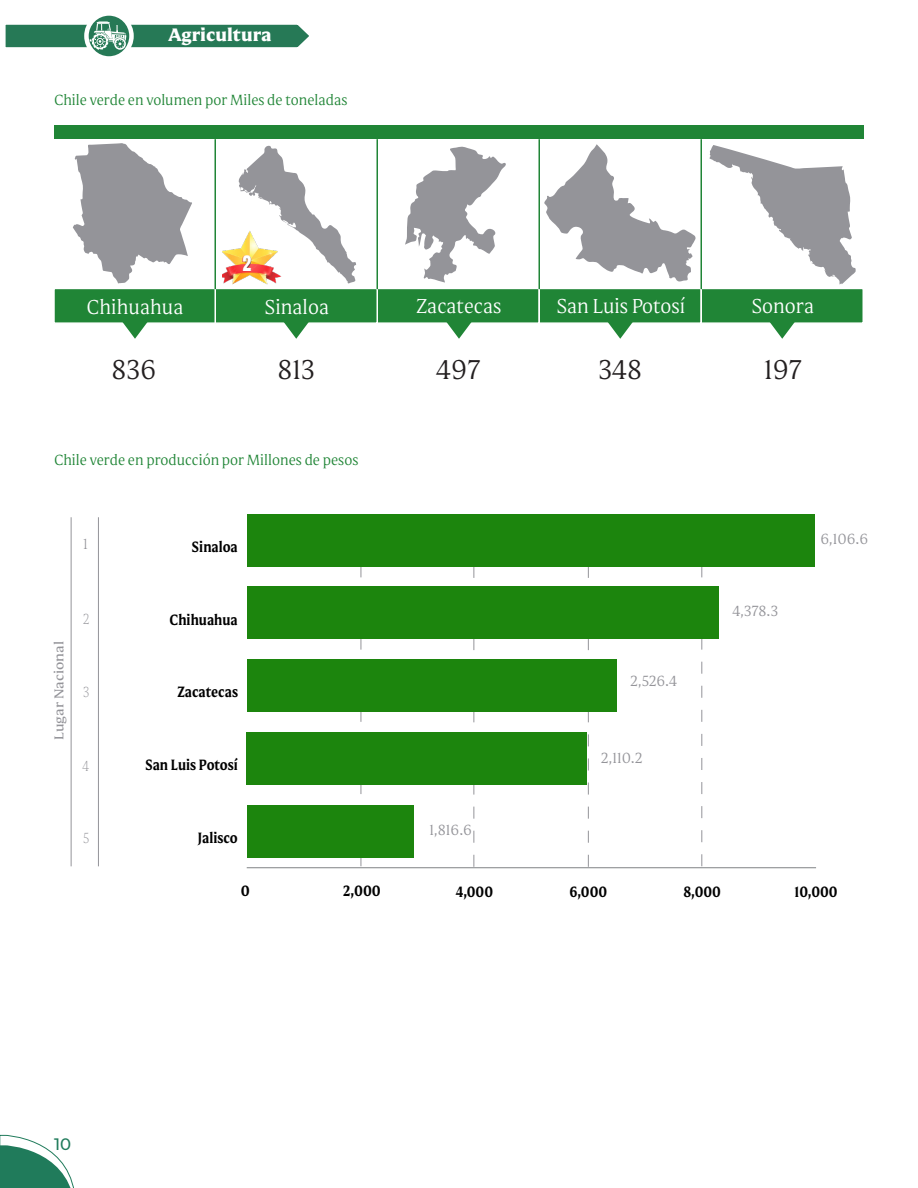
<style>
.page{position:relative;width:918px;height:1188px;background:#fff}
.page>*{position:absolute;margin:0;border:0;box-sizing:border-box;transform-origin:0 0}
.t1{font:300 27.75px "Mestiza";letter-spacing:-.005em;color:#231f20}
.t2{font:300 20.55px "Mestiza";color:#fff}
.t3{font:900 18px "Mestiza";color:#fff}
.t4{font:18px "Anton";color:#fff}
.t5{font:500 16.5px "Montserrat";color:#207b5b}
.t6{font:300 15px "Mestiza";color:#208536}
.t7{font:700 15px "Mestiza";color:#000;scale:.87 1}
.t8{font:300 15px "Mestiza";color:#949499}
.t9{font:700 15px "Mestiza";color:#000;scale:.89 1}
.t10{font:200 15px "Mestiza";color:#949499;scale:.87 1}
.t11{font:200 15px "Mestiza";color:#949499;scale:1.29 1}
.t12{font:700 15px "Mestiza";color:#000;scale:.9 1}
.t13{font:13.05px "Mestiza";color:#949499;scale:1.15 1}
</style>
<div class="page">
<svg style="left:0;top:1135px;width:74px;height:53px"></svg>
<svg style="left:86px;top:13px;width:46px;height:46px"></svg>
<div style="left:84px;top:11px;width:50px;height:50px;border:4px solid #fff;border-radius:50%"></div>
<svg style="left:5px;top:18px;width:304px;height:36px"></svg>
<div style="left:53px;top:288px;width:164px;height:36px;background:#208536;border:2px solid #fff"></div>
<div style="left:376px;top:288px;width:164px;height:36px;background:#208536;border:2px solid #fff"></div>
<div style="left:214px;top:288px;width:164px;height:36px;background:#208536;border:2px solid #fff"></div>
<div style="left:538px;top:288px;width:164px;height:36px;background:#208536;border:2px solid #fff"></div>
<div style="left:700px;top:288px;width:164px;height:36px;background:#208536;border:2px solid #fff"></div>
<svg style="left:121px;top:321px;width:28px;height:18px"></svg>
<svg style="left:445px;top:321px;width:28px;height:18px"></svg>
<svg style="left:283px;top:321px;width:27px;height:18px"></svg>
<svg style="left:607px;top:321px;width:27px;height:18px"></svg>
<svg style="left:769px;top:321px;width:27px;height:18px"></svg>
<div style="left:54px;top:126px;width:810px;height:13px;background:#208536"></div>
<hr style="left:214px;top:139px;width:2px;height:150px;background:#208536">
<hr style="left:376px;top:139px;width:2px;height:150px;background:#208536">
<hr style="left:538px;top:139px;width:2px;height:150px;background:#208536">
<hr style="left:700px;top:139px;width:2px;height:150px;background:#208536">
<img style="left:222px;top:248px;width:46px;height:37px">
<svg style="left:238px;top:146px;width:118px;height:138px"></svg>
<svg style="left:709px;top:145px;width:147px;height:140px"></svg>
<svg style="left:73px;top:143px;width:119px;height:140px"></svg>
<svg style="left:405px;top:147px;width:101px;height:136px"></svg>
<svg style="left:544px;top:144px;width:152px;height:138px"></svg>
<svg style="left:361px;top:566px;width:1px;height:300px"></svg>
<svg style="left:702px;top:566px;width:1px;height:300px"></svg>
<svg style="left:588px;top:566px;width:1px;height:301px"></svg>
<svg style="left:474px;top:566px;width:1px;height:301px"></svg>
<hr style="left:98px;top:517px;width:1px;height:349px;background:#949499">
<hr style="left:71px;top:517px;width:1px;height:349px;background:#949499">
<hr style="left:247px;top:867px;width:569px;height:1px;background:#808285">
<div style="left:247px;top:514px;width:568px;height:52px;background:#1c850d"></div>
<div style="left:247px;top:587px;width:472px;height:52px;background:#1c850d"></div>
<div style="left:247px;top:660px;width:369px;height:52px;background:#1c850d"></div>
<div style="left:247px;top:732px;width:340px;height:53px;background:#1c850d"></div>
<div style="left:247px;top:805px;width:166px;height:53px;background:#1c850d"></div>
<p class="t3" style="left:168px;top:21px;width:105px">Agricultura</p>
<p class="t6" style="left:54px;top:90px;width:295px">Chile verde en volumen por Miles de toneladas</p>
<p class="t4" style="left:243px;top:255px;width:10px">2</p>
<p class="t2" style="left:87px;top:294px;width:98px">Chihuahua</p>
<p class="t2" style="left:265px;top:294px;width:66px">Sinaloa</p>
<p class="t2" style="left:416px;top:293px;width:87px">Zacatecas</p>
<p class="t2" style="left:557px;top:293px;width:130px">San Luis Potosí</p>
<p class="t2" style="left:752px;top:293px;width:64px">Sonora</p>
<p class="t1" style="left:112px;top:351px;width:47px">836</p>
<p class="t1" style="left:277px;top:351px;width:39px">813</p>
<p class="t1" style="left:436px;top:351px;width:46px">497</p>
<p class="t1" style="left:599px;top:351px;width:45px">348</p>
<p class="t1" style="left:764px;top:351px;width:39px">197</p>
<p class="t6" style="left:54px;top:449px;width:306px">Chile verde en producción por Millones de pesos</p>
<p class="t11" style="left:83px;top:534px;width:6px">1</p>
<p class="t13" style="left:50px;top:740px;width:88px;rotate:-90deg">Lugar Nacional</p>
<p class="t10" style="left:83px;top:609px;width:9px">2</p>
<p class="t10" style="left:83px;top:682px;width:9px">3</p>
<p class="t10" style="left:82px;top:757px;width:9px">4</p>
<p class="t10" style="left:83px;top:828px;width:9px">5</p>
<p class="t7" style="left:192px;top:535px;width:54px">Sinaloa</p>
<p class="t7" style="left:170px;top:608px;width:80px">Chihuahua</p>
<p class="t7" style="left:177px;top:681px;width:71px">Zacatecas</p>
<p class="t7" style="left:145px;top:754px;width:108px">San Luis Potosí</p>
<p class="t7" style="left:198px;top:826px;width:48px">Jalisco</p>
<p class="t12" style="left:241px;top:879px;width:12px">0</p>
<p class="t9" style="left:344px;top:880px;width:43px">2,000</p>
<p class="t8" style="left:430px;top:820px;width:44px">1,816.6</p>
<p class="t8" style="left:631px;top:671px;width:48px">2,526.4</p>
<p class="t8" style="left:601px;top:747px;width:43px">2,110.2</p>
<p class="t8" style="left:732px;top:601px;width:47px">4,378.3</p>
<p class="t8" style="left:820px;top:529px;width:49px">6,106.6</p>
<p class="t7" style="left:456px;top:880px;width:45px">4,000</p>
<p class="t7" style="left:569px;top:880px;width:45px">6,000</p>
<p class="t7" style="left:683px;top:880px;width:45px">8,000</p>
<p class="t7" style="left:794px;top:880px;width:51px">10,000</p>
<p class="t5" style="left:54px;top:1133px;width:19px">10</p>
</div>
